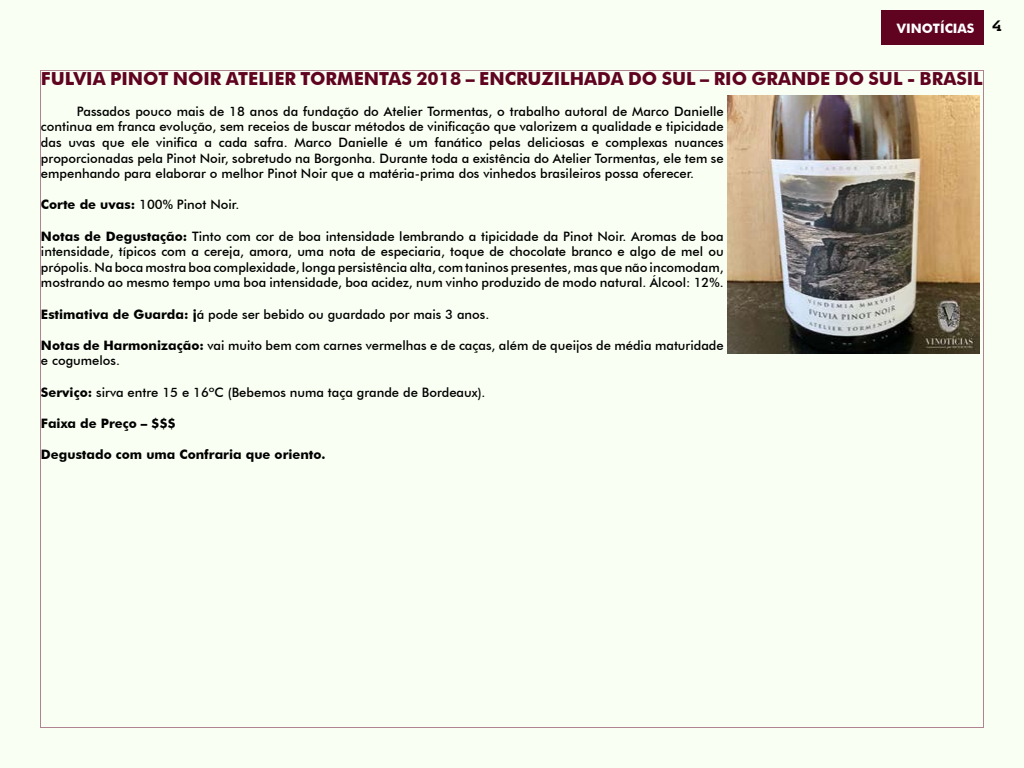
<style>
.page{position:relative;width:1024px;height:768px;background:#f9fff3}
.page>*{position:absolute;margin:0;border:0;box-sizing:border-box;transform-origin:0 0}
.t1{font:700 18px "Futura BT";color:#600320}
.t2{font:500 13px/15.6px "Futura BT";color:#000;text-align:justify}
.t3{font:700 13px "Futura BT";color:#000}
.t4{font:700 13px "Futura BT";color:#fff}
.s1{font-weight:700}
</style>
<div class="page">
<div style="left:882px;top:10px;width:102px;height:34px;background:#600320"></div>
<img style="left:728px;top:95px;width:252px;height:259px">
<p class="t4" style="left:897px;top:21px;width:106px">VINOTÍCIAS <sup>4</sup></p>
<h1 class="t1" style="left:41px;top:67px;width:943px">FULVIA PINOT NOIR ATELIER TORMENTAS 2018 – ENCRUZILHADA DO SUL – RIO GRANDE DO SUL - BRASIL</h1>
<p class="t2" style="left:41px;top:103px;width:684px;text-indent:36px">Passados pouco mais de 18 anos da fundação do Atelier Tormentas, o trabalho autoral de Marco Danielle continua em franca evolução, sem receios de buscar métodos de vinificação que valorizem a qualidade e tipicidade das uvas que ele vinifica a cada safra. Marco Danielle é um fanático pelas deliciosas e complexas nuances proporcionadas pela Pinot Noir, sobretudo na Borgonha. Durante toda a existência do Atelier Tormentas, ele tem se empenhando para elaborar o melhor Pinot Noir que a matéria-prima dos vinhedos brasileiros possa oferecer.</p>
<p class="t2" style="left:41px;top:197px;width:200px"><span class="s1">Corte de uvas:</span> 100% Pinot Noir.</p>
<p class="t2" style="left:41px;top:228px;width:684px"><span class="s1">Notas de Degustação:</span> Tinto com cor de boa intensidade lembrando a tipicidade da Pinot Noir. Aromas de boa intensidade, típicos com a cereja, amora, uma nota de especiaria, toque de chocolate branco e algo de mel ou própolis. Na boca mostra boa complexidade, longa persistência alta, com taninos presentes, mas que não incomodam, mostrando ao mesmo tempo uma boa intensidade, boa acidez, num vinho produzido de modo natural. Álcool: 12%.</p>
<p class="t2" style="left:41px;top:306px;width:450px"><span class="s1">Estimativa de Guarda: j</span>á pode ser bebido ou guardado por mais 3 anos.</p>
<p class="t2" style="left:41px;top:337px;width:684px"><span class="s1">Notas de Harmonização:</span> vai muito bem com carnes vermelhas e de caças, além de queijos de média maturidade e cogumelos.</p>
<p class="t2" style="left:41px;top:384px;width:446px"><span class="s1">Serviço:</span> sirva entre 15 e 16ºC (Bebemos numa taça grande de Bordeaux).</p>
<p class="t3" style="left:41px;top:415px;width:136px">Faixa de Preço – $$$</p>
<p class="t3" style="left:41px;top:447px;width:286px">Degustado com uma Confraria que oriento.</p>
</div>
